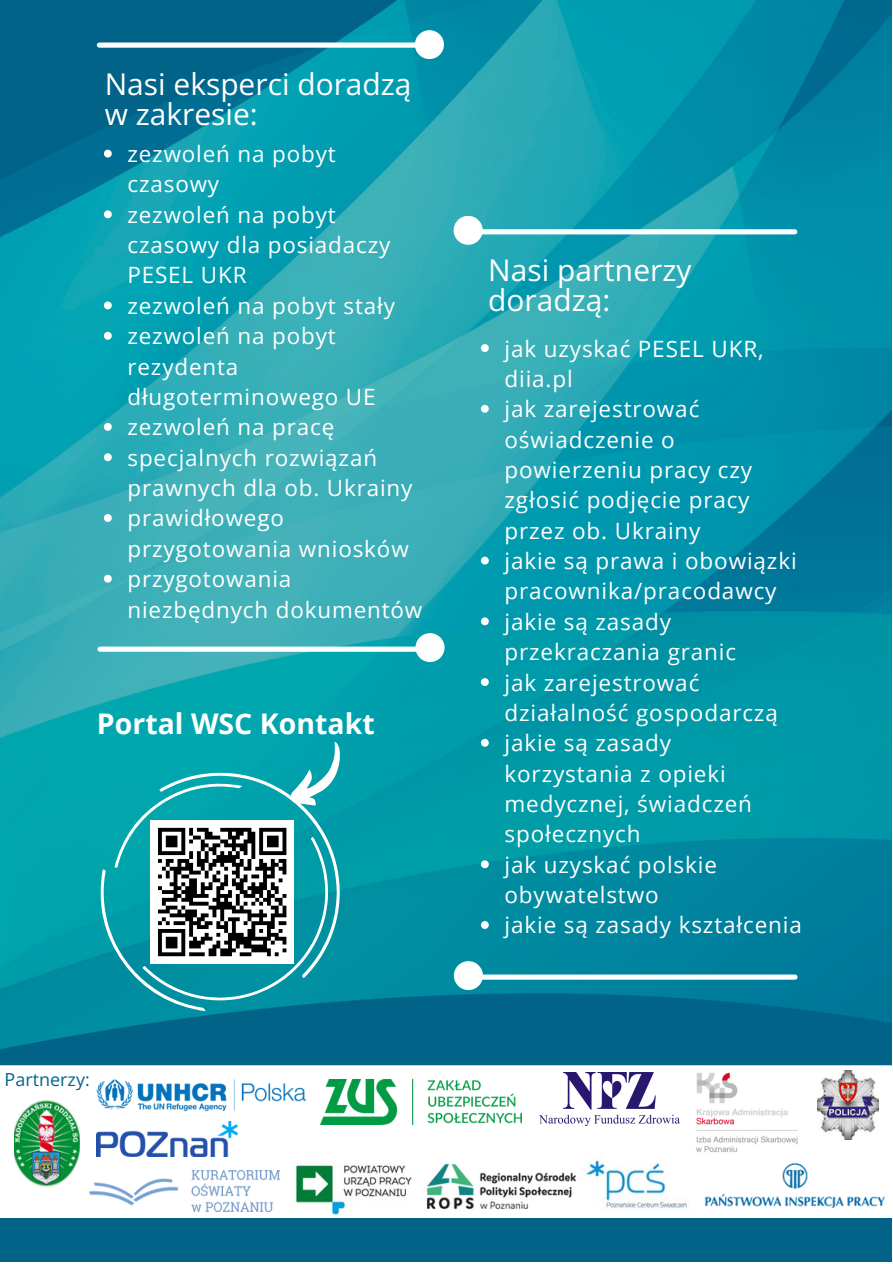
<style>
.page{position:relative;width:893px;height:1264px;background:#fff}
.page>*{position:absolute;margin:0;border:0;box-sizing:border-box;transform-origin:0 0}
.t1{font:30px/30.3px "Open Sans";color:#fff}
.t2{font:700 28.5px "Open Sans";color:#fff}
.t3{font:22.5px/30.3px "Open Sans";letter-spacing:.04em;color:#fff}
.t4{font:18px "Open Sans";color:#01658a}
</style>
<div class="page">
<img style="left:0;top:0;width:891px;height:1261px">
<div style="left:0;top:1065px;width:892px;height:151px;background:#fff"></div>
<img style="left:89px;top:1170px;width:190px;height:41px">
<img style="left:704px;top:1163px;width:181px;height:45px">
<img style="left:321px;top:1079px;width:200px;height:45px">
<img style="left:586px;top:1159px;width:101px;height:49px">
<img style="left:15px;top:1100px;width:65px;height:86px">
<img style="left:295px;top:1165px;width:117px;height:49px">
<img style="left:97px;top:1121px;width:140px;height:35px">
<img style="left:817px;top:1070px;width:61px;height:69px">
<div style="left:99px;top:42px;width:327px;height:6px;background:#fff"></div>
<svg style="left:415px;top:30px;width:29px;height:29px"></svg>
<div style="left:100px;top:646px;width:327px;height:5px;background:#fff"></div>
<svg style="left:415px;top:633px;width:29px;height:29px"></svg>
<div style="left:467px;top:229px;width:327px;height:5px;background:#fcfefe"></div>
<svg style="left:453px;top:216px;width:29px;height:29px"></svg>
<img style="left:426px;top:1164px;width:150px;height:46px">
<img style="left:97px;top:1079px;width:209px;height:32px">
<div style="left:467px;top:974px;width:328px;height:5px;background:#fcfefe"></div>
<svg style="left:454px;top:961px;width:29px;height:29px"></svg>
<svg style="left:97px;top:739px;width:257px;height:272px"></svg>
<img style="left:679px;top:1072px;width:119px;height:81px">
<img style="left:539px;top:1072px;width:140px;height:53px">
<svg style="left:104px;top:150px;width:8px;height:7px"></svg>
<svg style="left:104px;top:210px;width:8px;height:8px"></svg>
<svg style="left:104px;top:301px;width:8px;height:8px"></svg>
<svg style="left:104px;top:332px;width:8px;height:8px"></svg>
<svg style="left:104px;top:423px;width:8px;height:8px"></svg>
<svg style="left:104px;top:453px;width:8px;height:8px"></svg>
<svg style="left:104px;top:514px;width:8px;height:8px"></svg>
<svg style="left:104px;top:574px;width:8px;height:8px"></svg>
<svg style="left:481px;top:344px;width:7px;height:8px"></svg>
<svg style="left:481px;top:405px;width:7px;height:8px"></svg>
<svg style="left:481px;top:556px;width:7px;height:8px"></svg>
<svg style="left:481px;top:617px;width:7px;height:8px"></svg>
<svg style="left:481px;top:678px;width:7px;height:8px"></svg>
<svg style="left:481px;top:739px;width:7px;height:7px"></svg>
<svg style="left:481px;top:860px;width:7px;height:8px"></svg>
<svg style="left:481px;top:921px;width:7px;height:7px"></svg>
<p class="t1" style="left:105px;top:68px;width:308px">Nasi eksperci doradzą w zakresie:</p>
<p class="t3" style="left:127px;top:138px;width:210px">zezwoleń na pobyt czasowy</p>
<p class="t3" style="left:127px;top:199px;width:264px">zezwoleń na pobyt czasowy dla posiadaczy<br>PESEL UKR</p>
<p class="t3" style="left:127px;top:290px;width:269px">zezwoleń na pobyt stały</p>
<p class="t3" style="left:127px;top:320px;width:250px">zezwoleń na pobyt rezydenta długoterminowego UE</p>
<p class="t3" style="left:127px;top:411px;width:208px">zezwoleń na pracę</p>
<p class="t3" style="left:127px;top:442px;width:286px">specjalnych rozwiązań prawnych dla ob. Ukrainy</p>
<p class="t3" style="left:127px;top:502px;width:283px">prawidłowego przygotowania wniosków</p>
<p class="t3" style="left:127px;top:563px;width:296px">przygotowania niezbędnych dokumentów</p>
<p class="t2" style="left:97px;top:703px;width:279px">Portal WSC Kontakt</p>
<p class="t4" style="left:5px;top:1066px;width:87px">Partnerzy:</p>
<p class="t1" style="left:488px;top:254px;width:204px">Nasi partnerzy doradzą:</p>
<p class="t3" style="left:504px;top:332px;width:260px">jak uzyskać PESEL UKR, diia.pl</p>
<p class="t3" style="left:504px;top:393px;width:249px">jak zarejestrować oświadczenie o powierzeniu pracy czy zgłosić podjęcie pracy przez ob. Ukrainy</p>
<p class="t3" style="left:504px;top:545px;width:293px">jakie są prawa i obowiązki pracownika/pracodawcy</p>
<p class="t3" style="left:504px;top:606px;width:233px">jakie są zasady przekraczania granic</p>
<p class="t3" style="left:504px;top:666px;width:275px">jak zarejestrować działalność gospodarczą</p>
<p class="t3" style="left:504px;top:727px;width:249px">jakie są zasady korzystania z opieki medycznej, świadczeń społecznych</p>
<p class="t3" style="left:504px;top:848px;width:214px">jak uzyskać polskie obywatelstwo</p>
<p class="t3" style="left:504px;top:909px;width:299px">jakie są zasady kształcenia</p>
</div>
